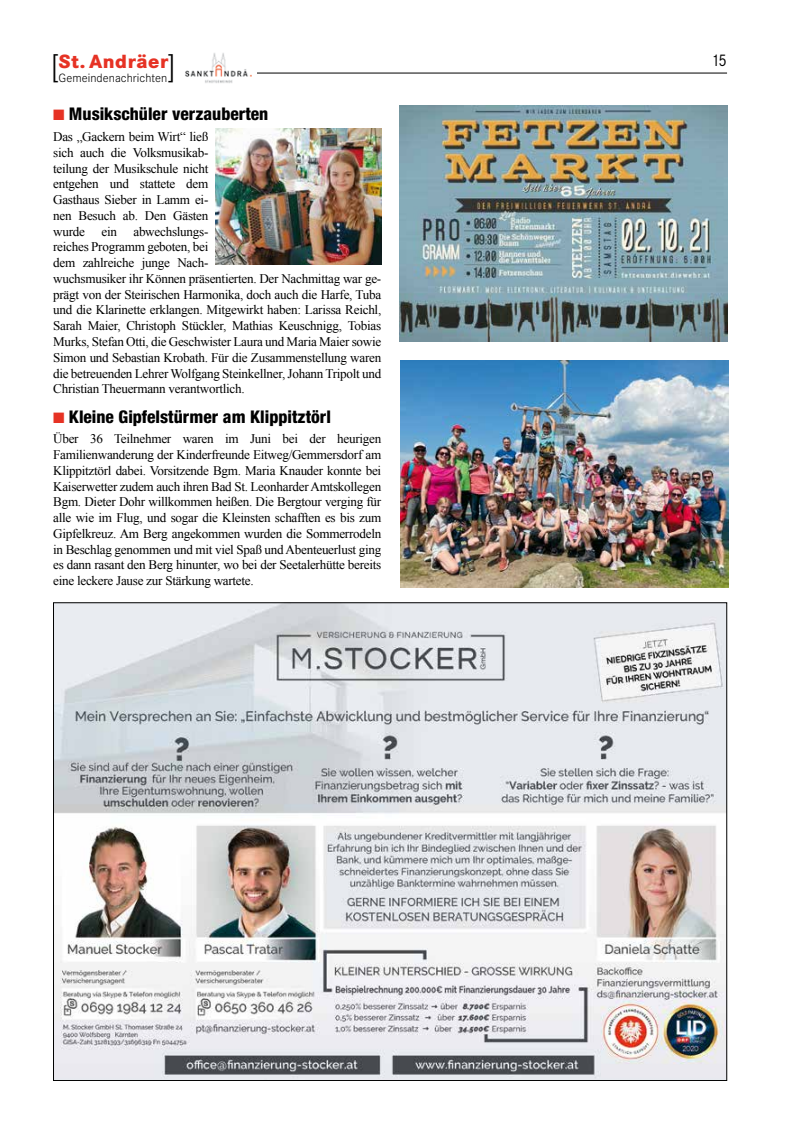
<style>
.page{position:relative;width:798px;height:1134px;background:#fff}
.page>*{position:absolute;margin:0;border:0;box-sizing:border-box;transform-origin:0 0}
.t1{font:300 32.75px "Corporate S";color:#000}
.t2{font:800 19.88px "Corporate S";letter-spacing:.03em;color:#e63224}
.t3{font:800 condensed 17.5px "Helvetica Neue";color:#000}
.t4{font:17.5px "Corporate S";color:#000;scale:.9 1}
.t5{font:13.12px/15.8px "Times New Roman";letter-spacing:-.02em;color:#000;text-align:justify}
.t6{font:300 12.5px "Corporate S";letter-spacing:.005em;color:#000}
.s1{color:#e63224}
</style>
<div class="page">
<hr style="left:256px;top:73px;width:470px;height:1px;background:#000">
<img style="left:185px;top:53px;width:72px;height:30px">
<img style="left:55px;top:604px;width:669px;height:475px">
<img style="left:400px;top:360px;width:328px;height:228px">
<img style="left:215px;top:129px;width:166px;height:136px">
<img style="left:399px;top:105px;width:327px;height:236px">
<h1 class="t1" style="left:50px;top:47px;width:10px">[</h1>
<h1 class="t1" style="left:167px;top:47px;width:10px">]</h1>
<h2 class="t2" style="left:58px;top:50px;width:111px">St. Andräer</h2>
<h3 class="t4" style="left:710px;top:51px;width:19px">15</h3>
<p class="t6" style="left:58px;top:71px;width:110px">Gemeindenachrichten</p>
<h3 class="t3" style="left:53px;top:103px;width:216px"><span class="s1">■</span> Musikschüler verzauberten</h3>
<p class="t5" style="left:53px;top:129px;width:157px">Das „Gackern beim Wirt“ ließ sich auch die Volksmusikab&shy;teilung der Musikschule nicht entgehen und stattete dem Gasthaus Sieber in Lamm ei&shy;nen Besuch ab. Den Gästen wurde</p>
<p class="t5" style="left:53px;top:223px;width:329px;text-align:left;text-indent:80px">abwechslungs-<br>reiches Programm geboten, bei<br>dem zahlreiche junge Nach-<br>wuchsmusiker ihr Können präsentierten. Der Nachmittag war ge&shy;prägt von der Steirischen Harmonika, doch auch die Harfe, Tuba und die Klarinette erklangen. Mitgewirkt haben: Larissa Reichl, Sarah Maier, Christoph Stückler, Mathias Keuschnigg, Tobias Murks, Stefan Otti, die Geschwister Laura und Maria Maier sowie Simon und Sebastian Krobath. Für die Zusammenstellung waren die betreuenden Lehrer Wolfgang Steinkellner, Johann Tripolt und Christian Theuermann verantwortlich.</p>
<p class="t5" style="left:101px;top:223px;width:17px">ein</p>
<h3 class="t3" style="left:53px;top:405px;width:279px"><span class="s1">■</span> Kleine Gipfelstürmer am Klippitztörl</h3>
<p class="t5" style="left:53px;top:431px;width:329px">Über 36 Teilnehmer waren im Juni bei der heurigen Familienwanderung der Kinderfreunde Eitweg/Gemmersdorf am Klippitztörl dabei. Vorsitzende Bgm. Maria Knauder konnte bei Kaiserwetter zudem auch ihren Bad St. Leonharder Amtskollegen Bgm. Dieter Dohr willkommen heißen. Die Bergtour verging für alle wie im Flug, und sogar die Kleinsten schafften es bis zum Gipfelkreuz. Am Berg angekommen wurden die Sommerrodeln in Beschlag genommen und mit viel Spaß und Abenteuerlust ging es dann rasant den Berg hinunter, wo bei der Seetalerhütte bereits eine leckere Jause zur Stärkung wartete.</p>
</div>
